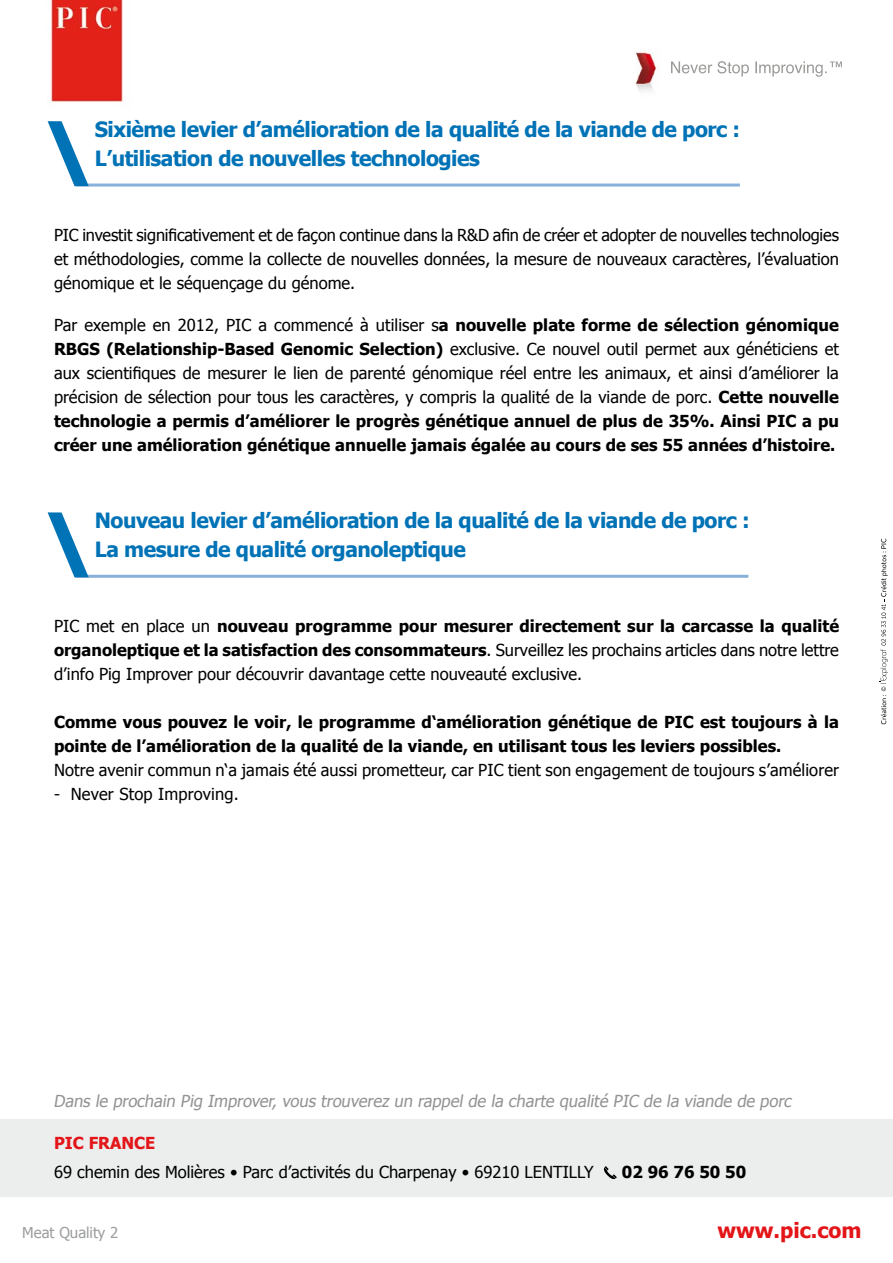
<style>
.page{position:relative;width:893px;height:1263px;background:#fff}
.page>*{position:absolute;margin:0;border:0;box-sizing:border-box;transform-origin:0 0}
.t1{font:700 21px/28.5px "Tahoma";letter-spacing:-.02em;color:#0072b6}
.t2{font:700 21px "Tahoma";color:#e31519}
.t3{font:16.5px/24px "Tahoma";color:#000;text-align:justify}
.t4{font:700 16.5px/24px "Tahoma";color:#000}
.t5{font:italic 16.5px "Tahoma";color:#929395}
.t6{font:700 16.5px "Tahoma";color:#e31519}
.t7{font:15px "Tahoma";color:#9c9e9f}
.s1{font-weight:700}
</style>
<div class="page">
<div style="left:0;top:1119px;width:893px;height:78px;background:#eceded"></div>
<svg style="left:603px;top:1166px;width:14px;height:13px"></svg>
<img style="left:50px;top:0;width:607px;height:103px">
<img style="left:671px;top:61px;width:171px;height:16px">
<svg style="left:879px;top:539px;width:9px;height:185px"></svg>
<hr style="left:76px;top:184px;width:664px;height:3px;background:#87b1da">
<hr style="left:76px;top:575px;width:672px;height:3px;background:#87b1da">
<svg style="left:48px;top:121px;width:41px;height:65px"></svg>
<svg style="left:48px;top:512px;width:41px;height:65px"></svg>
<p class="t1" style="left:95px;top:114px;width:647px">Sixième levier d’amélioration de la qualité de la viande de porc :<br>L’utilisation de nouvelles technologies</p>
<p class="t3" style="left:54px;top:222px;width:786px">PIC investit significativement et de façon continue dans la R&amp;D afin de créer et adopter de nouvelles technologies et méthodologies, comme la collecte de nouvelles données, la mesure de nouveaux caractères, l’évaluation génomique et le séquençage du génome.</p>
<p class="t3" style="left:54px;top:312px;width:786px">Par exemple en 2012, PIC a commencé à utiliser s<span class="s1">a nouvelle plate forme de sélection génomique RBGS (Relationship-Based Genomic Selection)</span> exclusive. Ce nouvel outil permet aux généticiens et aux scientifiques de mesurer le lien de parenté génomique réel entre les animaux, et ainsi d’améliorer la précision de sélection pour tous les caractères, y compris la qualité de la viande de porc. <span class="s1">Cette nouvelle technologie a permis d’améliorer le progrès génétique annuel de plus de 35%. Ainsi PIC a pu créer une amélioration génétique annuelle jamais égalée au cours de ses 55 années d’histoire.</span></p>
<p class="t1" style="left:95px;top:505px;width:656px">Nouveau levier d’amélioration de la qualité de la viande de porc :<br>La mesure de qualité organoleptique</p>
<p class="t3" style="left:54px;top:613px;width:787px">PIC met en place un <span class="s1">nouveau programme pour mesurer directement sur la carcasse la qualité organoleptique et la satisfaction des consommateurs</span>. Surveillez les prochains articles dans notre lettre d’info Pig Improver pour découvrir davantage cette nouveauté exclusive.</p>
<p class="t4" style="left:54px;top:709px;width:786px">Comme vous pouvez le voir, le programme d‘amélioration génétique de PIC est toujours à la pointe de l’amélioration de la qualité de la viande, en utilisant tous les leviers possibles.</p>
<p class="t3" style="left:54px;top:757px;width:787px">Notre avenir commun n‘a jamais été aussi prometteur, car PIC tient son engagement de toujours s’améliorer</p>
<p class="t3" style="left:54px;top:781px;width:186px">- Never Stop Improving.</p>
<p class="t5" style="left:54px;top:1089px;width:742px">Dans le prochain Pig Improver, vous trouverez un rappel de la charte qualité PIC de la viande de porc</p>
<p class="t6" style="left:54px;top:1132px;width:103px">PIC FRANCE</p>
<p class="t3" style="left:54px;top:1159px;width:541px">69 chemin des Molières • Parc d’activités du Charpenay • 69210 LENTILLY</p>
<p class="t4" style="left:622px;top:1159px;width:126px">02 96 76 50 50</p>
<p class="t7" style="left:22px;top:1223px;width:98px">Meat Quality 2</p>
<p class="t2" style="left:718px;top:1216px;width:145px">www.pic.com</p>
</div>
